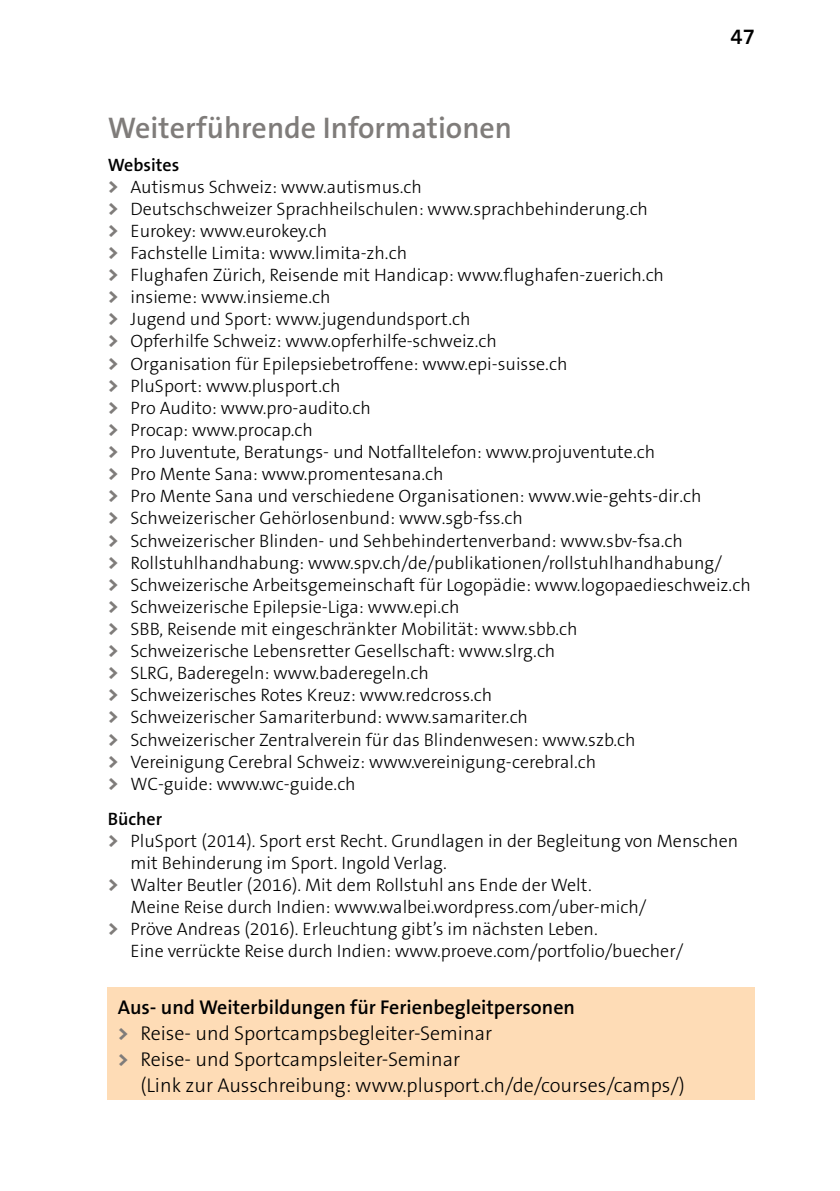
<style>
.page{position:relative;width:840px;height:1191px;background:#fff}
.page>*{position:absolute;margin:0;border:0;box-sizing:border-box;transform-origin:0 0}
.t1{font:600 30px "The Sans B6";color:#7f7c7a}
.t2{font:600 22px "The Sans B6";color:#000}
.t3{font:300 20px/26px "The Sans B3";color:#000}
.t4{font:600 20px "The Sans B6";color:#000}
.t5{font:300 18px/22.2px "The Sans B3";color:#000}
.t6{font:600 18px "The Sans B6";color:#000}
.s1{font-family:"The Sans B8";font-weight:800;font-size:20px;color:#7f7c7a}
.s2{font-family:"The Sans B8";font-weight:800;color:#7f7c7a}
</style>
<div class="page">
<div style="left:108px;top:987px;width:646px;height:113px;background:#fedcb6"></div>
<p class="t2" style="left:730px;top:25px;width:26px">47</p>
<h1 class="t1" style="left:108px;top:112px;width:405px">Weiterführende Informationen</h1>
<p class="t6" style="left:108px;top:156px;width:73px">Websites</p>
<p class="t5" style="left:108px;top:177px;width:644px"><span class="s1">&gt;</span> Autismus Schweiz: www.autismus.ch<br><span class="s1">&gt;</span> Deutschschweizer Sprachheilschulen: www.sprachbehinderung.ch<br><span class="s1">&gt;</span> Eurokey: www.eurokey.ch<br><span class="s1">&gt;</span> Fachstelle Limita: www.limita-zh.ch<br><span class="s1">&gt;</span> Flughafen Zürich, Reisende mit Handicap: www.flughafen-zuerich.ch<br><span class="s1">&gt;</span> insieme: www.insieme.ch<br><span class="s1">&gt;</span> Jugend und Sport: www.jugendundsport.ch<br><span class="s1">&gt;</span> Opferhilfe Schweiz: www.opferhilfe-schweiz.ch<br><span class="s1">&gt;</span> Organisation für Epilepsiebetroffene: www.epi-suisse.ch<br><span class="s1">&gt;</span> PluSport: www.plusport.ch<br><span class="s1">&gt;</span> Pro Audito: www.pro-audito.ch<br><span class="s1">&gt;</span> Procap: www.procap.ch<br><span class="s1">&gt;</span> Pro Juventute, Beratungs- und Notfalltelefon: www.projuventute.ch<br><span class="s1">&gt;</span> Pro Mente Sana: www.promentesana.ch<br><span class="s1">&gt;</span> Pro Mente Sana und verschiedene Organisationen: www.wie-gehts-dir.ch<br><span class="s1">&gt;</span> Schweizerischer Gehörlosenbund: www.sgb-fss.ch<br><span class="s1">&gt;</span> Schweizerischer Blinden- und Sehbehindertenverband: www.sbv-fsa.ch<br><span class="s1">&gt;</span> Rollstuhlhandhabung: www.spv.ch/de/publikationen/rollstuhlhandhabung/<br><span class="s1">&gt;</span> Schweizerische Arbeitsgemeinschaft für Logopädie: www.logopaedieschweiz.ch <span class="s1">&gt;</span> Schweizerische Epilepsie-Liga: www.epi.ch<br><span class="s1">&gt;</span> SBB, Reisende mit eingeschränkter Mobilität: www.sbb.ch<br><span class="s1">&gt;</span> Schweizerische Lebensretter Gesellschaft: www.slrg.ch<br><span class="s1">&gt;</span> SLRG, Baderegeln: www.baderegeln.ch<br><span class="s1">&gt;</span> Schweizerisches Rotes Kreuz: www.redcross.ch<br><span class="s1">&gt;</span> Schweizerischer Samariterbund: www.samariter.ch<br><span class="s1">&gt;</span> Schweizerischer Zentralverein für das Blindenwesen: www.szb.ch<br><span class="s1">&gt;</span> Vereinigung Cerebral Schweiz: www.vereinigung-cerebral.ch<br><span class="s1">&gt;</span> WC-guide: www.wc-guide.ch</p>
<p class="t6" style="left:108px;top:809px;width:56px">Bücher</p>
<p class="t5" style="left:108px;top:831px;width:631px"><span class="s1">&gt;</span> PluSport (2014). Sport erst Recht. Grundlagen in der Begleitung von Menschen</p>
<p class="t5" style="left:130px;top:853px;width:318px">mit Behinderung im Sport. Ingold Verlag.</p>
<p class="t5" style="left:108px;top:875px;width:485px"><span class="s1">&gt;</span> Walter Beutler (2016). Mit dem Rollstuhl ans Ende der Welt.</p>
<p class="t5" style="left:130px;top:897px;width:517px">Meine Reise durch Indien: www.walbei.wordpress.com/uber-mich/</p>
<p class="t5" style="left:108px;top:919px;width:491px"><span class="s1">&gt;</span> Pröve Andreas (2016). Erleuchtung gibt’s im nächsten Leben.</p>
<p class="t5" style="left:130px;top:941px;width:554px">Eine verrückte Reise durch Indien: www.proeve.com/portfolio/buecher/</p>
<p class="t4" style="left:118px;top:996px;width:458px">Aus- und Weiterbildungen für Ferienbegleitpersonen</p>
<p class="t3" style="left:118px;top:1021px;width:376px"><span class="s2">&gt;</span> Reise- und Sportcampsbegleiter-Seminar <span class="s2">&gt;</span> Reise- und Sportcampsleiter-Seminar</p>
<p class="t3" style="left:140px;top:1073px;width:545px">(Link zur Ausschreibung: www.plusport.ch/de/courses/camps/)</p>
</div>
